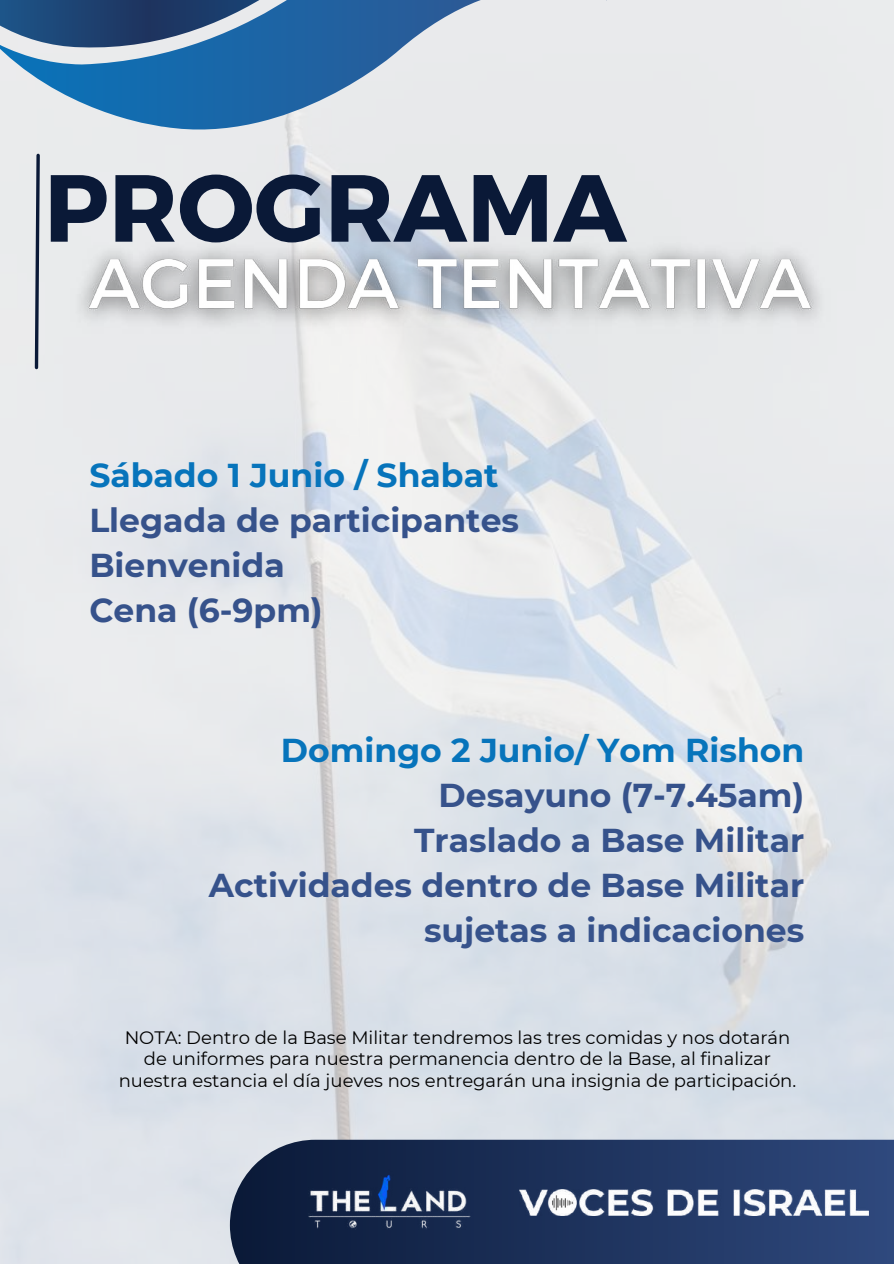
<style>
.page{position:relative;width:894px;height:1264px;background:#fff}
.page>*{position:absolute;margin:0;border:0;box-sizing:border-box;transform-origin:0 0}
.t1{font:700 95.1px "Montserrat";color:#0a1937}
.t2{font:700 33px/45px "Montserrat";color:#36528b}
.t3{font:700 33px "Montserrat";color:#0774bb}
.t4{font:18px/21.3px "Montserrat";color:#000;text-align:center}
</style>
<div class="page">
<img style="left:0;top:0;width:893px;height:1263px">
<svg style="left:0;top:0;width:606px;height:147px;background:#8facc7"></svg>
<img style="left:59px;top:230px;width:783px;height:113px">
<svg style="left:33px;top:152px;width:9px;height:219px;background:#979da9"></svg>
<svg style="left:230px;top:1139px;width:663px;height:124px;background:#243961"></svg>
<img style="left:519px;top:1189px;width:348px;height:26px">
<img style="left:303px;top:1169px;width:173px;height:63px">
<h1 class="t1" style="left:44px;top:146px;width:584px">PROGRAMA</h1>
<h2 class="t3" style="left:89px;top:455px;width:410px">Sábado 1 Junio / Shabat</h2>
<h2 class="t2" style="left:89px;top:498px;width:431px">Llegada de participantes<br>Bienvenida<br>Cena (6-9pm)</h2>
<h2 class="t3" style="left:281px;top:730px;width:524px">Domingo 2 Junio/ Yom Rishon</h2>
<h2 class="t2" style="left:209px;top:772px;width:596px;text-align:right">Desayuno (7-7.45am)<br>Traslado a Base Militar<br>Actividades dentro de Base Militar sujetas a indicaciones</h2>
<p class="t4" style="left:119px;top:1026px;width:679px">NOTA: Dentro de la Base Militar tendremos las tres comidas y nos dotarán de uniformes para nuestra permanencia dentro de la Base, al finalizar nuestra estancia el día jueves nos entregarán una insignia de participación.</p>
</div>
